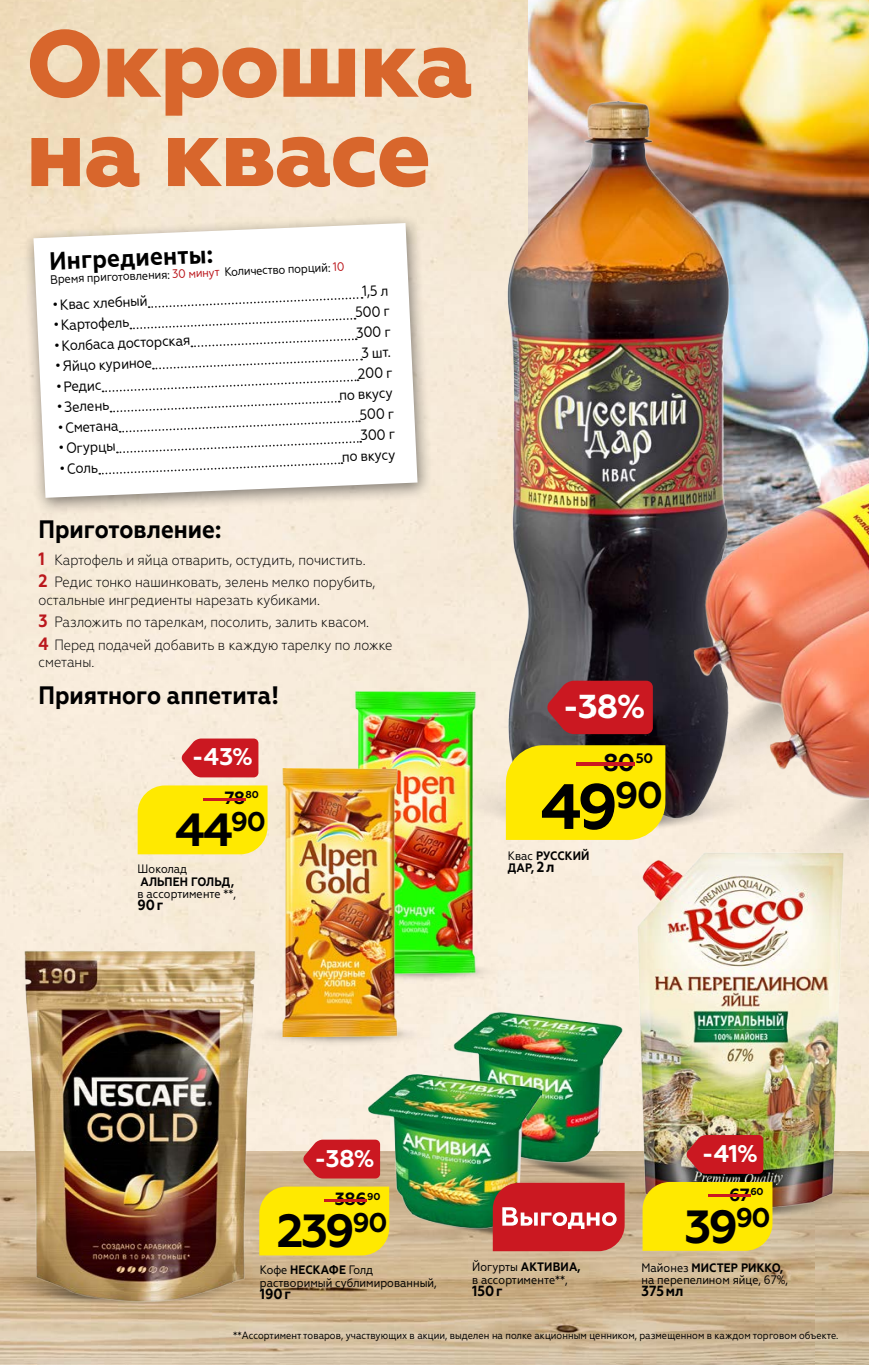
<style>
.page{position:relative;width:869px;height:1365px;background:#fff}
.page>*{position:absolute;margin:0;border:0;box-sizing:border-box;transform-origin:0 0}
.t1{font:800 94.5px/89.2px "Geometria";letter-spacing:-.02em;color:#d8662c}
.t2{font:700 63.88px "Geometria";color:#000}
.t3{font:700 46.38px "Geometria";letter-spacing:-.06em;color:#000}
.t4{font:700 33.07px "Geometria";color:#fff}
.t5{font:700 25.2px "Geometria Narrow";color:#000}
.t6{font:700 24.32px "Geometria";color:#000008}
.t7{font:700 24.15px "Geometria";color:#fff}
.t8{font:700 17.68px "Geometria";letter-spacing:-.03em;color:#000008}
.t9{font:300 14.88px/22.4px "Geometria Narrow";color:#000}
.t10{font:14.7px "Geometria Narrow";color:#000}
.t11{font:700 14.7px "Geometria Narrow";color:#000}
.t12{font:12.25px/12.2px "Geometria Narrow";color:#000}
.t13{font:700 12.25px/12.2px "Geometria Narrow";letter-spacing:.01em;color:#000}
.t14{font:10.5px "Geometria Narrow";color:#000}
.t15{font:700 9.97px "Geometria";color:#000008}
.s1{color:#bb181d}
.s2{font-weight:700;font-size:17.85px;color:#bb181d}
.s3{font-size:17.68px;color:#cb1821}
.s4{font-weight:700}
.s5{color:#cb1821}
.s6{font-weight:400}
.s7{font-size:14.7px}
</style>
<div class="page">
<img style="left:0;top:0;width:868px;height:1151px">
<img style="left:0;top:1151px;width:868px;height:213px">
<img style="left:624px;top:1146px;width:244px;height:72px">
<img style="left:363px;top:1178px;width:235px;height:74px">
<img style="left:262px;top:1010px;width:189px;height:38px">
<img style="left:400px;top:951px;width:122px;height:33px">
<img style="left:349px;top:688px;width:132px;height:288px">
<img style="left:281px;top:768px;width:119px;height:268px">
<img style="left:451px;top:1000px;width:109px;height:172px">
<img style="left:368px;top:1064px;width:173px;height:172px">
<img style="left:528px;top:0;width:340px;height:358px">
<img style="left:0;top:1219px;width:330px;height:87px">
<img style="left:19px;top:943px;width:243px;height:365px">
<img style="left:400px;top:744px;width:105px;height:88px">
<img style="left:489px;top:97px;width:257px;height:728px">
<img style="left:560px;top:848px;width:303px;height:363px">
<div style="left:22px;top:213px;width:410px;height:301px;background:#000;opacity:.47"></div>
<svg style="left:33px;top:223px;width:384px;height:275px"></svg>
<svg style="left:148px;top:296px;width:214px;height:13px"></svg>
<svg style="left:130px;top:317px;width:225px;height:13px"></svg>
<svg style="left:191px;top:337px;width:165px;height:11px"></svg>
<svg style="left:153px;top:358px;width:209px;height:12px"></svg>
<svg style="left:102px;top:378px;width:256px;height:15px"></svg>
<svg style="left:110px;top:400px;width:229px;height:13px"></svg>
<svg style="left:120px;top:419px;width:240px;height:14px"></svg>
<svg style="left:117px;top:440px;width:244px;height:14px"></svg>
<svg style="left:99px;top:461px;width:243px;height:14px"></svg>
<div style="left:505px;top:745px;width:88px;height:94px;background:#ffe900"></div>
<svg style="left:546px;top:680px;width:47px;height:54px;background:#b1272f"></svg>
<div style="left:259px;top:1186px;width:130px;height:69px;background:#ffe900"></div>
<svg style="left:303px;top:1139px;width:77px;height:39px;background:#cd2c31"></svg>
<div style="left:137px;top:785px;width:130px;height:69px;background:#ffe900"></div>
<svg style="left:181px;top:738px;width:77px;height:39px;background:#cf2f35"></svg>
<div style="left:642px;top:1181px;width:130px;height:69px;background:#ffe900"></div>
<svg style="left:686px;top:1134px;width:77px;height:39px;background:#c5262b"></svg>
<svg style="left:481px;top:1182px;width:143px;height:68px;background:#c63d3c"></svg>
<img style="left:699px;top:885px;width:169px;height:87px">
<img style="left:593px;top:498px;width:275px;height:387px">
<img style="left:677px;top:358px;width:191px;height:509px">
<p class="t1" style="left:26px;top:21px;width:449px">Окрошка на квасе</p>
<p class="t5" style="left:49px;top:245px;width:165px;rotate:-2deg">Ингредиенты:</p>
<p class="t12" style="left:50px;top:272px;width:296px;rotate:-2deg">Время приготовления: <span class="s1">30 минут</span> Количество порций: <span class="s1">10</span></p>
<p class="t10" style="left:52px;top:296px;width:97px;rotate:-3deg">•Квас хлебный</p>
<p class="t10" style="left:53px;top:317px;width:77px;rotate:-3deg">•Картофель</p>
<p class="t10" style="left:54px;top:338px;width:138px;rotate:-3deg">•Колбаса досторская</p>
<p class="t10" style="left:55px;top:358px;width:98px;rotate:-3deg">•Яйцо куриное</p>
<p class="t10" style="left:361px;top:283px;width:28px;rotate:-3deg">1,5 л</p>
<p class="t10" style="left:354px;top:304px;width:36px;rotate:-3deg">500 г</p>
<p class="t10" style="left:355px;top:324px;width:36px;rotate:-3deg">300 г</p>
<p class="t10" style="left:361px;top:344px;width:31px;rotate:-3deg">3 шт.</p>
<p class="t10" style="left:357px;top:365px;width:36px;rotate:-3deg">200 г</p>
<p class="t10" style="left:56px;top:378px;width:47px;rotate:-3deg">•Редис</p>
<p class="t10" style="left:56px;top:399px;width:54px;rotate:-3deg">•Зелень</p>
<p class="t10" style="left:57px;top:419px;width:62px;rotate:-3deg">•Сметана</p>
<p class="t10" style="left:58px;top:440px;width:59px;rotate:-3deg">•Огурцы</p>
<p class="t10" style="left:59px;top:460px;width:40px;rotate:-3deg">•Соль</p>
<p class="t10" style="left:338px;top:386px;width:55px;rotate:-3deg">по вкусу</p>
<p class="t10" style="left:359px;top:406px;width:36px;rotate:-3deg">500 г</p>
<p class="t10" style="left:360px;top:427px;width:36px;rotate:-3deg">300 г</p>
<p class="t10" style="left:341px;top:448px;width:55px;rotate:-3deg">по вкусу</p>
<p class="t5" style="left:38px;top:514px;width:184px">Приготовление:</p>
<p class="t9" style="left:38px;top:548px;width:338px"><span class="s2">1</span> Картофель и яйца отварить, остудить, почистить.<br><span class="s2">2</span> Редис тонко нашинковать, зелень мелко порубить,</p>
<p class="t9" style="left:38px;top:588px;width:355px">остальные ингредиенты нарезать кубиками.<br><span class="s2">3</span> Разложить по тарелкам, посолить, залить квасом.<br><span class="s2">4</span> Перед подачей добавить в каждую тарелку по ложке</p>
<p class="t9" style="left:38px;top:651px;width:57px">сметаны.</p>
<p class="t5" style="left:38px;top:680px;width:242px">Приятного аппетита!</p>
<p class="t7" style="left:191px;top:742px;width:63px">-43%</p>
<p class="t15" style="left:189px;top:789px;width:71px"><span class="s3">-</span>80</p>
<p class="t8" style="left:224px;top:787px;width:22px">78</p>
<p class="t3" style="left:175px;top:802px;width:92px">44<sup>90</sup></p>
<p class="t12" style="left:137px;top:863px;width:100px">Шоколад<br><span class="s4">АЛЬПЕН ГОЛЬД, </span>в ассортименте **,</p>
<p class="t11" style="left:137px;top:896px;width:27px">90г</p>
<p class="t4" style="left:562px;top:686px;width:84px">-38%</p>
<p class="t6" style="left:558px;top:747px;width:97px"><span class="s5">-</span>80<sup>50</sup></p>
<p class="t2" style="left:540px;top:768px;width:124px">49<sup>90</sup></p>
<p class="t13" style="left:507px;top:849px;width:83px"><span class="s6">Квас</span> РУССКИЙ<br>ДАР, <span class="s7">2л</span></p>
<p class="t7" style="left:314px;top:1143px;width:62px">-38%</p>
<p class="t7" style="left:701px;top:1139px;width:58px">-41%</p>
<p class="t15" style="left:311px;top:1189px;width:71px"><span class="s3">-</span>90</p>
<p class="t8" style="left:335px;top:1188px;width:33px">386</p>
<p class="t15" style="left:694px;top:1185px;width:71px"><span class="s3">-</span>60</p>
<p class="t8" style="left:728px;top:1183px;width:22px">67</p>
<p class="t3" style="left:277px;top:1203px;width:112px">239<sup>90</sup></p>
<p class="t3" style="left:684px;top:1198px;width:88px">39<sup>90</sup></p>
<p class="t12" style="left:260px;top:1263px;width:178px">Кофе <span class="s4">НЕСКАФЕ</span> Голд растворимый сублимированный,</p>
<p class="t11" style="left:260px;top:1284px;width:32px">190г</p>
<p class="t12" style="left:472px;top:1260px;width:110px">Йогурты <span class="s4">АКТИВИА, </span>в ассортименте**,</p>
<p class="t11" style="left:472px;top:1281px;width:32px">150г</p>
<p class="t12" style="left:641px;top:1261px;width:148px">Майонез <span class="s4">МИСТЕР РИККО, </span>на перепелином яйце, 67%,</p>
<p class="t11" style="left:641px;top:1282px;width:43px">375мл</p>
<p class="t14" style="left:233px;top:1329px;width:606px">**Ассортимент товаров, участвующих в акции, выделен на полке акционным ценником, размещенном в каждом торговом объекте.</p>
</div>
